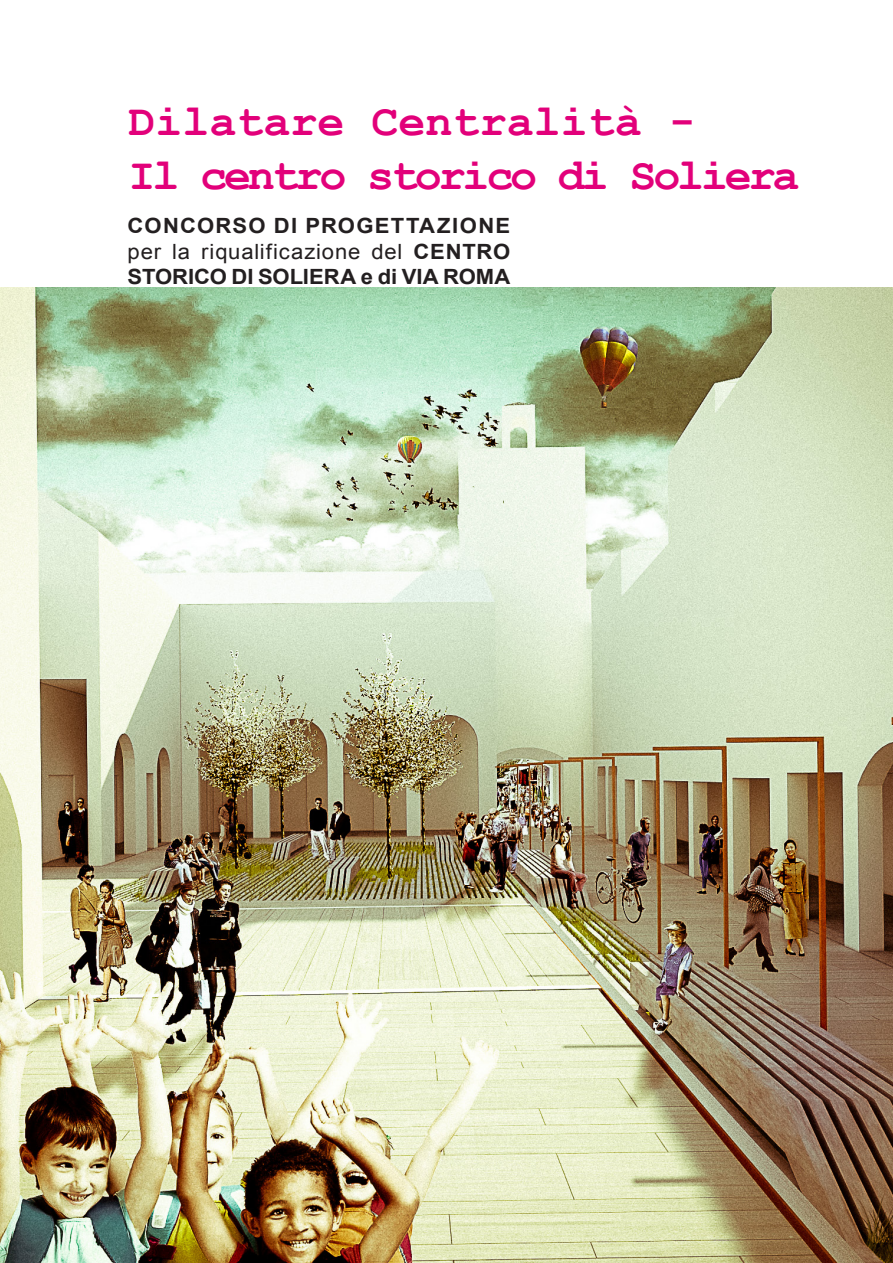
<style>
.page{position:relative;width:893px;height:1263px;background:#fff}
.page>*{position:absolute;margin:0;border:0;box-sizing:border-box;transform-origin:0 0}
.t1{font:700 45px "Courier New";letter-spacing:-.07em;color:#e2007a}
.t2{font:700 45px "Courier New";color:#e2007a}
.t3{font:700 21px/25.2px "Arial";color:#231f20;scale:1.05 1}
.t4{font:700 21px "Arial";letter-spacing:.06em;color:#231f20;scale:1.05 1}
.s1{font-weight:400}
</style>
<div class="page">
<img style="left:0;top:287px;width:893px;height:976px">
<p class="t2" style="left:129px;top:93px;width:569px">Dilatare Centralità -</p>
<p class="t1" style="left:129px;top:147px;width:672px">Il centro storico di Soliera</p>
<p class="t4" style="left:128px;top:212px;width:366px">CONCORSO DI PROGETTAZIONE</p>
<p class="t3" style="left:128px;top:239px;width:366px"><span class="s1">per la riqualificazione del</span> CENTRO<br>STORICO DI SOLIERA e di VIA ROMA</p>
</div>
